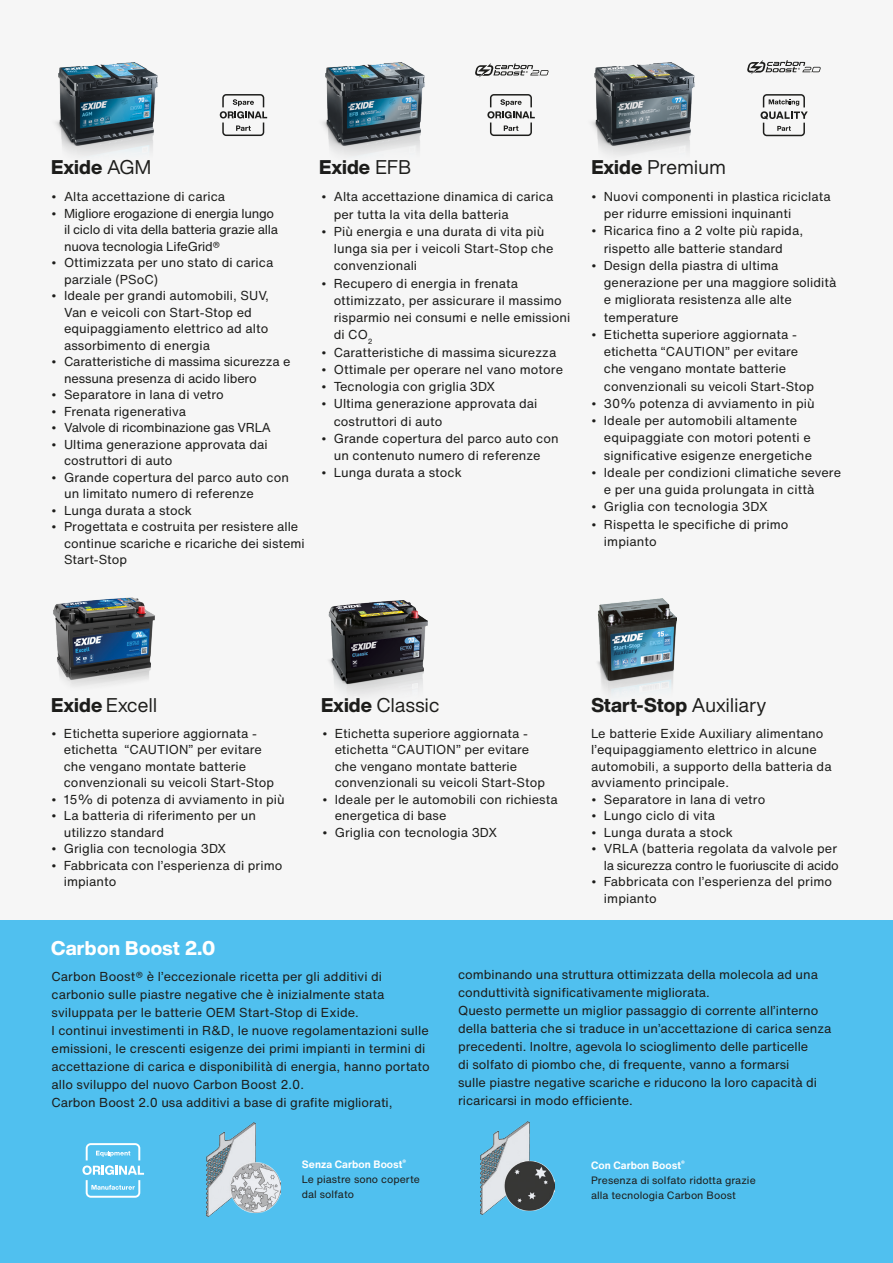
<style>
.page{position:relative;width:893px;height:1263px;background:#f6f6f6}
.page>*{position:absolute;margin:0;border:0;box-sizing:border-box;transform-origin:0 0}
.Copy_9{font:800 19.5px "Helvetica Now Display";letter-spacing:.005em;color:#1d1d1b}
.Copy_9-2{font:19.5px "Helvetica Now Display";letter-spacing:.02em;color:#1d1d1b}
.Headline_13{font:800 19.5px "Helvetica Now Display";letter-spacing:.015em;color:#fff}
.Copy_8_5{font:12.75px/17.2px "Helvetica Now Text";letter-spacing:.005em;color:#1d1d1b}
.Copy_9-3{font:12.75px/16.5px "Helvetica Now Text";letter-spacing:.005em;color:#1d1d1b}
.Copy_8_5-2{font:12.75px/16.5px "Helvetica Now Text";letter-spacing:-.02em;color:#1d1d1b}
.Copy_7{font:10.5px/15px "Helvetica Now Text";letter-spacing:.005em;color:#1d1d1b}
.Copy_7_bold_white{font:700 10.5px "Helvetica Now Text";letter-spacing:.005em;color:#fff}
.s1{font-weight:400}
.s2{font-size:15px}
.s3{font-weight:800}
</style>
<div class="page">
<img style="left:592px;top:62px;width:103px;height:93px">
<img style="left:323px;top:62px;width:102px;height:94px">
<img style="left:56px;top:62px;width:102px;height:94px">
<img style="left:328px;top:600px;width:100px;height:95px">
<div style="left:0;top:921px;width:893px;height:342px;background:#50c0ef"></div>
<svg style="left:82px;top:1143px;width:62px;height:55px"></svg>
<img style="left:206px;top:1123px;width:74px;height:93px">
<img style="left:480px;top:1121px;width:75px;height:94px">
<img style="left:597px;top:599px;width:79px;height:95px">
<svg style="left:220px;top:94px;width:47px;height:42px"></svg>
<svg style="left:760px;top:94px;width:48px;height:42px"></svg>
<svg style="left:747px;top:60px;width:74px;height:14px"></svg>
<svg style="left:487px;top:94px;width:48px;height:42px"></svg>
<svg style="left:475px;top:63px;width:74px;height:14px"></svg>
<img style="left:53px;top:597px;width:102px;height:89px">
<p class="Copy_9" style="left:51px;top:153px;width:101px">Exide <span class="s1">AGM</span></p>
<p class="Copy_8_5" style="left:51px;top:188px;width:175px"><span class="s2">•</span> Alta accettazione di carica</p>
<p class="Copy_8_5-2" style="left:64px;top:205px;width:215px;text-indent:-13px"><span class="s2">•</span> Migliore erogazione di energia lungo il ciclo di vita della batteria grazie alla nuova tecnologia LifeGrid®</p>
<p class="Copy_8_5" style="left:64px;top:254px;width:211px;line-height:16.5px;text-indent:-13px"><span class="s2">•</span> Ottimizzata per uno stato di carica parziale (PSoC)</p>
<p class="Copy_8_5" style="left:64px;top:287px;width:206px;line-height:16.5px;text-indent:-13px"><span class="s2">•</span> Ideale per grandi automobili, SUV,<br>Van e veicoli con Start-Stop ed equipaggiamento elettrico ad alto assorbimento di energia</p>
<p class="Copy_8_5" style="left:64px;top:353px;width:228px;line-height:16.5px;text-indent:-13px"><span class="s2">•</span> Caratteristiche di massima sicurezza e nessuna presenza di acido libero</p>
<p class="Copy_8_5" style="left:51px;top:386px;width:174px"><span class="s2">•</span> Separatore in lana di vetro</p>
<p class="Copy_8_5" style="left:51px;top:402px;width:136px"><span class="s2">•</span> Frenata rigenerativa</p>
<p class="Copy_8_5-2" style="left:51px;top:419px;width:221px"><span class="s2">•</span> Valvole di ricombinazione gas VRLA</p>
<p class="Copy_8_5" style="left:64px;top:436px;width:205px;line-height:16.5px;text-indent:-13px"><span class="s2">•</span> Ultima generazione approvata dai costruttori di auto</p>
<p class="Copy_8_5" style="left:64px;top:469px;width:226px;line-height:16.5px;text-indent:-13px"><span class="s2">•</span> Grande copertura del parco auto con un limitato numero di referenze</p>
<p class="Copy_8_5" style="left:51px;top:501px;width:142px"><span class="s2">•</span> Lunga durata a stock</p>
<p class="Copy_8_5" style="left:64px;top:518px;width:242px;line-height:16.5px;text-indent:-13px"><span class="s2">•</span> Progettata e costruita per resistere alle continue scariche e ricariche dei sistemi<br>Start-Stop</p>
<p class="Copy_9" style="left:319px;top:153px;width:93px">Exide <span class="s1">EFB</span></p>
<p class="Copy_9-2" style="left:591px;top:154px;width:136px"><span class="s3">Exide</span> Premium</p>
<p class="Copy_8_5" style="left:334px;top:188px;width:221px;text-indent:-13px"><span class="s2">•</span> Alta accettazione dinamica di carica per tutta la vita della batteria</p>
<p class="Copy_8_5" style="left:334px;top:222px;width:221px;text-indent:-13px"><span class="s2">•</span> Più energia e una durata di vita più lunga sia per i veicoli Start-Stop che convenzionali</p>
<p class="Copy_8_5" style="left:334px;top:274px;width:238px;text-indent:-13px"><span class="s2">•</span> Recupero di energia in frenata ottimizzato, per assicurare il massimo risparmio nei consumi e nelle emissioni di CO<sub>2</sub></p>
<p class="Copy_8_5" style="left:321px;top:343px;width:237px"><span class="s2">•</span> Caratteristiche di massima sicurezza</p>
<p class="Copy_8_5" style="left:321px;top:360px;width:244px"><span class="s2">•</span> Ottimale per operare nel vano motore</p>
<p class="Copy_8_5" style="left:321px;top:378px;width:176px"><span class="s2">•</span> Tecnologia con griglia 3DX</p>
<p class="Copy_8_5" style="left:334px;top:395px;width:205px;text-indent:-13px"><span class="s2">•</span> Ultima generazione approvata dai costruttori di auto</p>
<p class="Copy_8_5" style="left:321px;top:429px;width:239px;text-align:center"><span class="s2">•</span> Grande copertura del parco auto con un contenuto numero di referenze</p>
<p class="Copy_8_5" style="left:321px;top:464px;width:142px"><span class="s2">•</span> Lunga durata a stock</p>
<p class="Copy_8_5" style="left:604px;top:187px;width:228px;text-indent:-13px"><span class="s2">•</span> Nuovi componenti in plastica riciclata per ridurre emissioni inquinanti</p>
<p class="Copy_8_5" style="left:591px;top:222px;width:214px;text-align:center"><span class="s2">•</span> Ricarica fino a 2 volte più rapida, rispetto alle batterie standard</p>
<p class="Copy_8_5" style="left:604px;top:256px;width:234px;text-indent:-13px"><span class="s2">•</span> Design della piastra di ultima generazione per una maggiore solidità e migliorata resistenza alle alte temperature</p>
<p class="Copy_8_5" style="left:604px;top:325px;width:212px;text-indent:-13px"><span class="s2">•</span> Etichetta superiore aggiornata - etichetta “CAUTION” per evitare che vengano montate batterie convenzionali su veicoli Start-Stop</p>
<p class="Copy_8_5" style="left:591px;top:394px;width:225px"><span class="s2">•</span> 30% potenza di avviamento in più</p>
<p class="Copy_8_5" style="left:604px;top:411px;width:210px;text-indent:-13px"><span class="s2">•</span> Ideale per automobili altamente equipaggiate con motori potenti e significative esigenze energetiche</p>
<p class="Copy_8_5" style="left:604px;top:463px;width:239px;text-indent:-13px"><span class="s2">•</span> Ideale per condizioni climatiche severe e per una guida prolungata in città</p>
<p class="Copy_8_5" style="left:591px;top:498px;width:178px"><span class="s2">•</span> Griglia con tecnologia 3DX</p>
<p class="Copy_8_5" style="left:604px;top:515px;width:186px;text-indent:-13px"><span class="s2">•</span> Rispetta le specifiche di primo impianto</p>
<p class="Copy_9-2" style="left:51px;top:692px;width:107px"><span class="s3">Exide</span> Excell</p>
<p class="Copy_9-2" style="left:321px;top:692px;width:120px"><span class="s3">Exide</span> Classic</p>
<p class="Copy_9" style="left:591px;top:692px;width:176px">Start-Stop <span class="s1">Auxiliary</span></p>
<p class="Copy_8_5" style="left:64px;top:724px;width:212px;line-height:16.5px;text-indent:-13px"><span class="s2">•</span> Etichetta superiore aggiornata - etichetta “CAUTION” per evitare che vengano montate batterie convenzionali su veicoli Start-Stop</p>
<p class="Copy_8_5" style="left:51px;top:790px;width:235px"><span class="s2">•</span> 15% di potenza di avviamento in più</p>
<p class="Copy_8_5" style="left:64px;top:807px;width:194px;line-height:16.5px;text-indent:-13px"><span class="s2">•</span> La batteria di riferimento per un utilizzo standard</p>
<p class="Copy_8_5" style="left:51px;top:840px;width:177px"><span class="s2">•</span> Griglia con tecnologia 3DX</p>
<p class="Copy_8_5" style="left:64px;top:856px;width:220px;line-height:16.5px;text-indent:-13px"><span class="s2">•</span> Fabbricata con l’esperienza di primo impianto</p>
<p class="Headline_13" style="left:51px;top:935px;width:166px">Carbon Boost 2.0</p>
<p class="Copy_9-3" style="left:335px;top:724px;width:212px;text-indent:-13px"><span class="s2">•</span> Etichetta superiore aggiornata - etichetta “CAUTION” per evitare che vengano montate batterie convenzionali su veicoli Start-Stop</p>
<p class="Copy_9-3" style="left:335px;top:790px;width:224px;text-indent:-13px"><span class="s2">•</span> Ideale per le automobili con richiesta energetica di base</p>
<p class="Copy_9-3" style="left:322px;top:823px;width:177px"><span class="s2">•</span> Griglia con tecnologia 3DX</p>
<p class="Copy_8_5" style="left:591px;top:725px;width:242px;line-height:16.5px">Le batterie Exide Auxiliary alimentano l’equipaggiamento elettrico in alcune automobili, a supporto della batteria da avviamento principale.</p>
<p class="Copy_8_5" style="left:591px;top:790px;width:176px"><span class="s2">•</span> Separatore in lana di vetro</p>
<p class="Copy_8_5" style="left:591px;top:807px;width:126px"><span class="s2">•</span> Lungo ciclo di vita</p>
<p class="Copy_8_5" style="left:591px;top:823px;width:144px"><span class="s2">•</span> Lunga durata a stock</p>
<p class="Copy_8_5-2" style="left:591px;top:840px;width:249px;text-align:right"><span class="s2">•</span> VRLA (batteria regolata da valvole per la sicurezza contro le fuoriuscite di acido</p>
<p class="Copy_9-3" style="left:604px;top:873px;width:230px;text-indent:-13px"><span class="s2">•</span> Fabbricata con l’esperienza del primo impianto</p>
<p class="Copy_8_5" style="left:52px;top:967px;width:380px;line-height:18px">Carbon Boost® è l’eccezionale ricetta per gli additivi di carbonio sulle piastre negative che è inizialmente stata sviluppata per le batterie OEM Start-Stop di Exide.<br>I continui investimenti in R&amp;D, le nuove regolamentazioni sulle emissioni, le crescenti esigenze dei primi impianti in termini di accettazione di carica e disponibilità di energia, hanno portato allo sviluppo del nuovo Carbon Boost 2.0.</p>
<p class="Copy_8_5" style="left:52px;top:1093px;width:343px">Carbon Boost 2.0 usa additivi a base di grafite migliorati,</p>
<p class="Copy_7_bold_white" style="left:302px;top:1156px;width:106px">Senza Carbon Boost<sup>®</sup></p>
<p class="Copy_7" style="left:302px;top:1171px;width:120px">Le piastre sono coperte</p>
<p class="Copy_7" style="left:302px;top:1186px;width:54px">dal solfato</p>
<p class="Copy_8_5" style="left:458px;top:965px;width:361px;line-height:18px">combinando una struttura ottimizzata della molecola ad una conduttività significativamente migliorata.</p>
<p class="Copy_8_5" style="left:458px;top:1001px;width:375px;line-height:18px">Questo permette un miglior passaggio di corrente all’interno della batteria che si traduce in un’accettazione di carica senza precedenti. Inoltre, agevola lo scioglimento delle particelle<br>di solfato di piombo che, di frequente, vanno a formarsi<br>sulle piastre negative scariche e riducono la loro capacità di ricaricarsi in modo efficiente.</p>
<p class="Copy_7_bold_white" style="left:591px;top:1157px;width:95px">Con Carbon Boost<sup>®</sup></p>
<p class="Copy_7" style="left:591px;top:1172px;width:166px">Presenza di solfato ridotta grazie alla tecnologia Carbon Boost</p>
</div>
